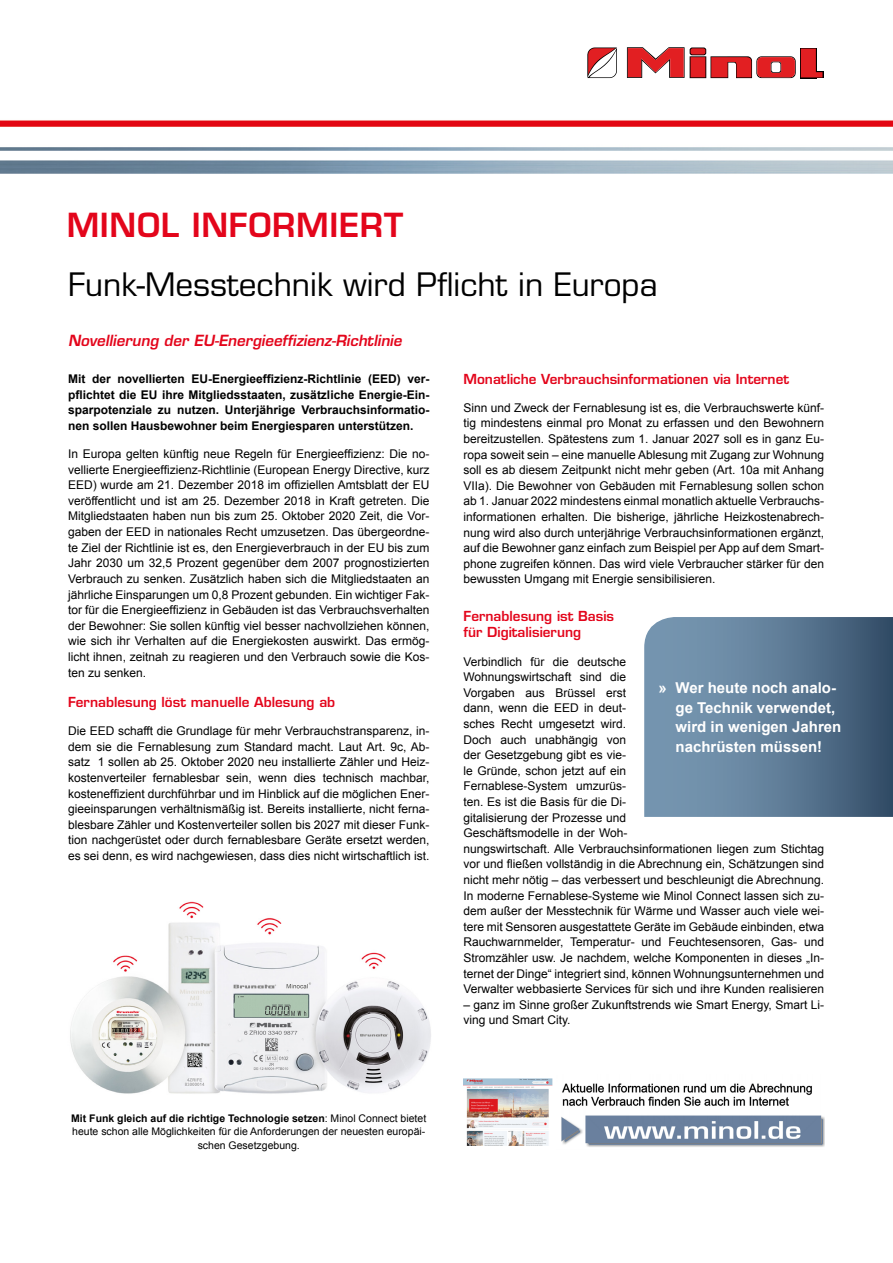
<style>
.page{position:relative;width:893px;height:1263px;background:#fff}
.page>*{position:absolute;margin:0;border:0;box-sizing:border-box;transform-origin:0 0}
.t1{font:600 32.4px "Eurostile LT Std";letter-spacing:.02em;color:#e3051b}
.t2{font:31.5px "Eurostile LT Std";color:#000}
.t3{font:700 15px/19.5px "Arial";color:#fff}
.t4{font:italic 600 15px "Eurostile LT Std";color:#e3051b}
.t5{font:600 13.5px/16.2px "Eurostile LT Std";color:#e3051b}
.t6{font:12px/15.6px "Arial";color:#000;text-align:justify}
.t7{font:700 12px/15.6px "Arial";color:#000;text-align:justify}
.t8{font:10.5px/13.5px "Arial";color:#000;text-align:center}
.s1{font-weight:700}
</style>
<div class="page">
<img style="left:0;top:120px;width:893px;height:54px">
<svg style="left:587px;top:47px;width:30px;height:31px"></svg>
<svg style="left:627px;top:47px;width:195px;height:31px"></svg>
<svg style="left:644px;top:617px;width:249px;height:200px;background:#5e7c96"></svg>
<img style="left:463px;top:1078px;width:362px;height:69px">
<img style="left:70px;top:901px;width:361px;height:193px">
<h1 class="t1" style="left:67px;top:205px;width:338px">MINOL INFORMIERT</h1>
<h2 class="t2" style="left:68px;top:265px;width:591px">Funk-Messtechnik wird Pflicht in Europa</h2>
<p class="t4" style="left:68px;top:331px;width:338px">Novellierung der EU-Energieeffizienz-Richtlinie</p>
<p class="t7" style="left:68px;top:371px;width:363px">Mit der novellierten EU-Energieeffizienz-Richtlinie (EED) ver&shy;pflichtet die EU ihre Mitgliedsstaaten, zusätzliche Energie-Ein&shy;sparpotenziale zu nutzen. Unterjährige Verbrauchsinformatio&shy;nen sollen Hausbewohner beim Energiesparen unterstützen.</p>
<p class="t6" style="left:68px;top:446px;width:363px">In Europa gelten künftig neue Regeln für Energieeffizienz: Die no&shy;vellierte Energieeffizienz-Richtlinie (European Energy Directive, kurz EED) wurde am 21. Dezember 2018 im offiziellen Amtsblatt der EU veröffentlicht und ist am 25. Dezember 2018 in Kraft getreten. Die Mitgliedstaaten haben nun bis zum 25. Oktober 2020 Zeit, die Vor&shy;gaben der EED in nationales Recht umzusetzen. Das übergeordne&shy;te Ziel der Richtlinie ist es, den Energieverbrauch in der EU bis zum Jahr 2030 um 32,5 Prozent gegenüber dem 2007 prognostizierten Verbrauch zu senken. Zusätzlich haben sich die Mitgliedstaaten an jährliche Einsparungen um 0,8 Prozent gebunden. Ein wichtiger Fak&shy;tor für die Energieeffizienz in Gebäuden ist das Verbrauchsverhalten der Bewohner: Sie sollen künftig viel besser nachvollziehen können, wie sich ihr Verhalten auf die Energiekosten auswirkt. Das ermög&shy;licht ihnen, zeitnah zu reagieren und den Verbrauch sowie die Kos&shy;ten zu senken.</p>
<p class="t5" style="left:68px;top:694px;width:269px">Fernablesung löst manuelle Ablesung ab</p>
<p class="t6" style="left:68px;top:723px;width:363px">Die EED schafft die Grundlage für mehr Verbrauchstransparenz, in&shy;dem sie die Fernablesung zum Standard macht. Laut Art. 9c, Ab&shy;satz 1 sollen ab 25. Oktober 2020 neu installierte Zähler und Heiz&shy;kostenverteiler fernablesbar sein, wenn dies technisch machbar, kosteneffizient durchführbar und im Hinblick auf die möglichen Ener&shy;gieeinsparungen verhältnismäßig ist. Bereits installierte, nicht ferna&shy;blesbare Zähler und Kostenverteiler sollen bis 2027 mit dieser Funk&shy;tion nachgerüstet oder durch fernablesbare Geräte ersetzt werden, es sei denn, es wird nachgewiesen, dass dies nicht wirtschaftlich ist.</p>
<p class="t5" style="left:463px;top:370px;width:327px">Monatliche Verbrauchsinformationen via Internet</p>
<p class="t6" style="left:463px;top:400px;width:362px">Sinn und Zweck der Fernablesung ist es, die Verbrauchswerte künf&shy;tig mindestens einmal pro Monat zu erfassen und den Bewohnern bereitzustellen. Spätestens zum 1. Januar 2027 soll es in ganz Eu&shy;ropa soweit sein – eine manuelle Ablesung mit Zugang zur Wohnung soll es ab diesem Zeitpunkt nicht mehr geben (Art. 10a mit Anhang VIIa). Die Bewohner von Gebäuden mit Fernablesung sollen schon ab 1. Januar 2022 mindestens einmal monatlich aktuelle Verbrauchs&shy;informationen erhalten. Die bisherige, jährliche Heizkostenabrech&shy;nung wird also durch unterjährige Verbrauchsinformationen ergänzt, auf die Bewohner ganz einfach zum Beispiel per App auf dem Smart&shy;phone zugreifen können. Das wird viele Verbraucher stärker für den bewussten Umgang mit Energie sensibilisieren.</p>
<p class="t5" style="left:463px;top:608px;width:152px">Fernablesung ist Basis für Digitalisierung</p>
<p class="t6" style="left:463px;top:654px;width:362px;text-align:left">Verbindlich für die deutsche<br>Wohnungswirtschaft sind die<br>Vorgaben aus Brüssel erst<br>dann, wenn die EED in deut-<br>sches Recht umgesetzt wird.<br>Doch auch unabhängig von<br>der Gesetzgebung gibt es vie-<br>le Gründe, schon jetzt auf ein<br>Fernablese-System umzurüs-<br>ten. Es ist die Basis für die Di-<br>gitalisierung der Prozesse und<br>Geschäftsmodelle in der Woh-<br>nungswirtschaft. Alle Verbrauchsinformationen liegen zum Stichtag vor und fließen vollständig in die Abrechnung ein, Schätzungen sind nicht mehr nötig – das verbessert und beschleunigt die Abrechnung.<br>In moderne Fernablese-Systeme wie Minol Connect lassen sich zu&shy;dem außer der Messtechnik für Wärme und Wasser auch viele wei&shy;tere mit Sensoren ausgestattete Geräte im Gebäude einbinden, etwa Rauchwarnmelder, Temperatur- und Feuchtesensoren, Gas- und Stromzähler usw. Je nachdem, welche Komponenten in dieses „In&shy;ternet der Dinge“ integriert sind, können Wohnungsunternehmen und Verwalter webbasierte Services für sich und ihre Kunden realisieren</p>
<p class="t6" style="left:463px;top:997px;width:362px">– ganz im Sinne großer Zukunftstrends wie Smart Energy, Smart Li&shy;ving und Smart City.</p>
<p class="t3" style="left:675px;top:679px;width:167px;text-indent:-17px">» Wer heute noch analo&shy;ge Technik verwendet, wird in wenigen Jahren nachrüsten müssen!</p>
<p class="t8" style="left:71px;top:1111px;width:357px"><span class="s1">Mit Funk gleich auf die richtige Technologie setzen</span>: Minol Connect bietet heute schon alle Möglichkeiten für die Anforderungen der neuesten europäi&shy;schen Gesetzgebung.</p>
</div>
